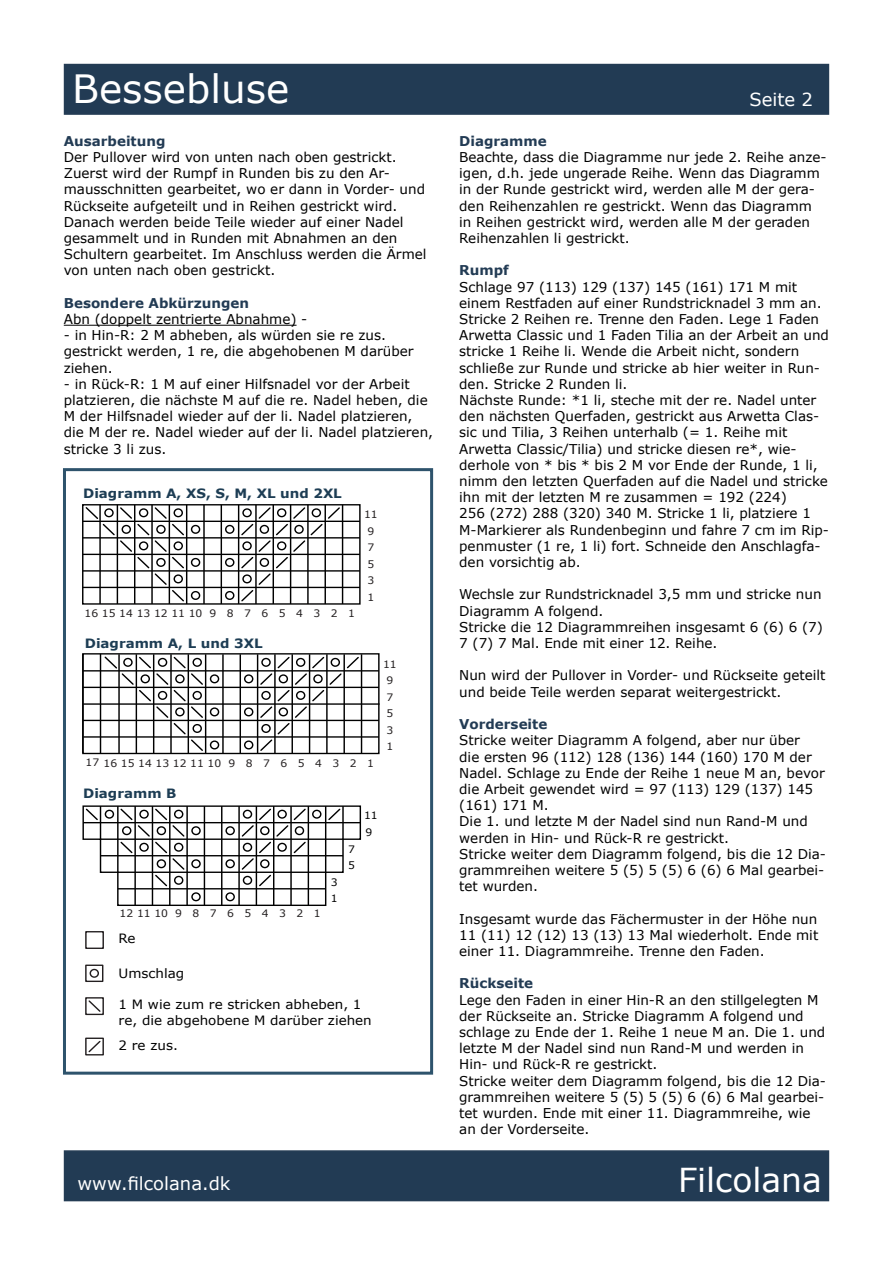
<style>
.page{position:relative;width:893px;height:1263px;background:#fff}
.page>*{position:absolute;margin:0;border:0;box-sizing:border-box;transform-origin:0 0}
.t1{font:39px "Verdana";color:#fff}
.t2{font:33px "Verdana";color:#fff}
.t3{font:18px "Verdana";color:#fff}
.t4{font:13.5px/16.2px "Verdana";color:#000}
.t5{font:700 13.5px "Verdana";color:#223b54}
.t6{font:12.9px/15.5px "Verdana";color:#000;scale:1.05 1}
.t7{font:700 12.9px "Verdana";color:#1d3d54;scale:1.05 1}
.t8{font:10.35px/16.5px "Verdana";color:#231f20;text-align:center;scale:1.05 1}
.t9{font:10.35px "Verdana";color:#000;scale:1.05 1}
</style>
<div class="page">
<div style="left:64px;top:64px;width:765px;height:51px;background:#223b54;border:2px solid #243c54"></div>
<div style="left:64px;top:1150px;width:765px;height:51px;background:#223b54;border:2px solid #243c54"></div>
<hr style="left:64px;top:325px;width:233px;height:1px;background:#000">
<hr style="left:342px;top:505px;width:1px;height:99px;background:#000">
<hr style="left:186px;top:505px;width:1px;height:99px;background:#000">
<hr style="left:203px;top:505px;width:2px;height:99px;background:#000">
<hr style="left:221px;top:505px;width:1px;height:99px;background:#000">
<hr style="left:238px;top:505px;width:1px;height:99px;background:#000">
<div style="left:82px;top:504px;width:279px;height:101px;border:1px solid #000"></div>
<hr style="left:83px;top:521px;width:277px;height:1px;background:#000">
<hr style="left:83px;top:537px;width:277px;height:1px;background:#000">
<hr style="left:83px;top:554px;width:277px;height:1px;background:#000">
<hr style="left:83px;top:570px;width:277px;height:2px;background:#000">
<hr style="left:83px;top:587px;width:277px;height:1px;background:#000">
<div style="left:191px;top:525px;width:9px;height:9px;border:1px solid #000;border-radius:50%"></div>
<div style="left:191px;top:558px;width:9px;height:9px;border:1px solid #000;border-radius:50%"></div>
<svg style="left:84px;top:506px;width:101px;height:97px"></svg>
<div style="left:174px;top:574px;width:9px;height:9px;border:1px solid #000;border-radius:50%"></div>
<div style="left:191px;top:591px;width:9px;height:9px;border:1px solid #000;border-radius:50%"></div>
<div style="left:225px;top:525px;width:9px;height:9px;border:1px solid #000;border-radius:50%"></div>
<div style="left:225px;top:558px;width:9px;height:9px;border:1px solid #000;border-radius:50%"></div>
<svg style="left:240px;top:506px;width:101px;height:97px"></svg>
<div style="left:242px;top:574px;width:10px;height:9px;border:1px solid #000;border-radius:50%"></div>
<div style="left:225px;top:591px;width:9px;height:9px;border:1px solid #000;border-radius:50%"></div>
<svg style="left:82px;top:805px;width:280px;height:101px"></svg>
<div style="left:243px;top:876px;width:9px;height:9px;border:1px solid #000;border-radius:50%"></div>
<div style="left:225px;top:892px;width:10px;height:9px;border:1px solid #000;border-radius:50%"></div>
<div style="left:85px;top:997px;width:19px;height:18px;border:1px solid #231f20"></div>
<svg style="left:88px;top:1000px;width:13px;height:12px"></svg>
<div style="left:85px;top:964px;width:18px;height:18px;border:1px solid #231f20"></div>
<div style="left:90px;top:969px;width:9px;height:9px;border:1px solid #231f20;border-radius:50%"></div>
<div style="left:85px;top:1037px;width:19px;height:18px;border:1px solid #231f20"></div>
<svg style="left:88px;top:1040px;width:13px;height:13px"></svg>
<div style="left:85px;top:931px;width:19px;height:18px;border:1px solid #231f20"></div>
<hr style="left:361px;top:654px;width:1px;height:99px;background:#000">
<hr style="left:205px;top:654px;width:1px;height:99px;background:#000">
<hr style="left:222px;top:654px;width:2px;height:99px;background:#000">
<hr style="left:240px;top:654px;width:1px;height:99px;background:#000">
<hr style="left:257px;top:654px;width:1px;height:99px;background:#000">
<div style="left:82px;top:653px;width:298px;height:101px;border:1px solid #000"></div>
<hr style="left:83px;top:670px;width:296px;height:1px;background:#000">
<hr style="left:83px;top:687px;width:296px;height:1px;background:#000">
<hr style="left:83px;top:703px;width:297px;height:2px;background:#000">
<hr style="left:83px;top:720px;width:296px;height:1px;background:#000">
<hr style="left:83px;top:736px;width:296px;height:2px;background:#000">
<div style="left:210px;top:674px;width:9px;height:9px;border:1px solid #000;border-radius:50%"></div>
<div style="left:210px;top:707px;width:9px;height:9px;border:1px solid #000;border-radius:50%"></div>
<svg style="left:103px;top:655px;width:101px;height:97px"></svg>
<div style="left:193px;top:724px;width:9px;height:9px;border:1px solid #000;border-radius:50%"></div>
<div style="left:210px;top:740px;width:9px;height:9px;border:1px solid #000;border-radius:50%"></div>
<div style="left:244px;top:674px;width:9px;height:9px;border:1px solid #000;border-radius:50%"></div>
<div style="left:244px;top:707px;width:9px;height:9px;border:1px solid #000;border-radius:50%"></div>
<svg style="left:259px;top:655px;width:101px;height:97px"></svg>
<div style="left:261px;top:724px;width:10px;height:9px;border:1px solid #000;border-radius:50%"></div>
<div style="left:244px;top:740px;width:9px;height:9px;border:1px solid #000;border-radius:50%"></div>
<hr style="left:82px;top:654px;width:2px;height:99px;background:#000">
<hr style="left:100px;top:654px;width:1px;height:99px;background:#000">
<div style="left:63px;top:468px;width:370px;height:607px;border:3px solid #2e536c"></div>
<h1 class="t1" style="left:72px;top:62px;width:219px">Bessebluse</h1>
<p class="t5" style="left:64px;top:131px;width:103px">Ausarbeitung</p>
<p class="t4" style="left:64px;top:149px;width:364px">Der Pullover wird von unten nach oben gestrickt.<br>Zuerst wird der Rumpf in Runden bis zu den Ar&shy;mausschnitten gearbeitet, wo er dann in Vorder- und Rückseite aufgeteilt und in Reihen gestrickt wird.<br>Danach werden beide Teile wieder auf einer Nadel gesammelt und in Runden mit Abnahmen an den Schultern gearbeitet. Im Anschluss werden die Ärmel von unten nach oben gestrickt.</p>
<p class="t5" style="left:64px;top:293px;width:187px">Besondere Abkürzungen</p>
<p class="t4" style="left:64px;top:311px;width:245px">Abn (doppelt zentrierte Abnahme) -</p>
<p class="t4" style="left:64px;top:327px;width:351px">- in Hin-R: 2 M abheben, als würden sie re zus. gestrickt werden, 1 re, die abgehobenen M darüber ziehen.</p>
<p class="t4" style="left:64px;top:376px;width:371px">- in Rück-R: 1 M auf einer Hilfsnadel vor der Arbeit platzieren, die nächste M auf die re. Nadel heben, die M der Hilfsnadel wieder auf der li. Nadel platzieren, die M der re. Nadel wieder auf der li. Nadel platzieren, stricke 3 li zus.</p>
<p class="t7" style="left:83px;top:484px;width:248px">Diagramm A, XS, S, M, XL und 2XL</p>
<p class="t8" style="left:85px;top:605px;width:259px">16 15 14 13 12 11 10 9 8 7 6 5 4 3 2 1</p>
<p class="t7" style="left:85px;top:634px;width:171px">Diagramm A, L und 3XL</p>
<p class="t8" style="left:364px;top:506px;width:15px">11<br>9<br>7<br>5<br>3<br>1</p>
<p class="t8" style="left:383px;top:655px;width:15px">11<br>9<br>7<br>5<br>3<br>1</p>
<p class="t8" style="left:85px;top:754px;width:276px">17 16 15 14 13 12 11 10 9 8 7 6 5 4 3 2 1</p>
<p class="t7" style="left:83px;top:784px;width:90px">Diagramm B</p>
<p class="t8" style="left:120px;top:904px;width:193px">12 11 10 9 8 7 6 5 4 3 2 1</p>
<p class="t9" style="left:331px;top:875px;width:8px">3</p>
<p class="t9" style="left:331px;top:891px;width:8px">1</p>
<p class="t9" style="left:348px;top:842px;width:8px">7</p>
<p class="t9" style="left:348px;top:858px;width:8px">5</p>
<p class="t9" style="left:364px;top:808px;width:15px">11</p>
<p class="t9" style="left:366px;top:825px;width:8px">9</p>
<p class="t6" style="left:119px;top:931px;width:18px">Re</p>
<p class="t6" style="left:119px;top:966px;width:64px">Umschlag</p>
<p class="t6" style="left:119px;top:997px;width:243px">1 M wie zum re stricken abheben, 1 re, die abgehobene M darüber ziehen</p>
<p class="t6" style="left:119px;top:1037px;width:58px">2 re zus.</p>
<h3 class="t3" style="left:749px;top:87px;width:65px">Seite 2</h3>
<p class="t5" style="left:459px;top:131px;width:89px">Diagramme</p>
<p class="t4" style="left:459px;top:149px;width:369px">Beachte, dass die Diagramme nur jede 2. Reihe anze&shy;igen, d.h. jede ungerade Reihe. Wenn das Diagramm in der Runde gestrickt wird, werden alle M der gera&shy;den Reihenzahlen re gestrickt. Wenn das Diagramm in Reihen gestrickt wird, werden alle M der geraden Reihenzahlen li gestrickt.</p>
<p class="t5" style="left:459px;top:261px;width:51px">Rumpf</p>
<p class="t4" style="left:459px;top:278px;width:371px">Schlage 97 (113) 129 (137) 145 (161) 171 M mit einem Restfaden auf einer Rundstricknadel 3 mm an.<br>Stricke 2 Reihen re. Trenne den Faden. Lege 1 Faden Arwetta Classic und 1 Faden Tilia an der Arbeit an und stricke 1 Reihe li. Wende die Arbeit nicht, sondern schließe zur Runde und stricke ab hier weiter in Run&shy;den. Stricke 2 Runden li.<br>Nächste Runde: *1 li, steche mit der re. Nadel unter den nächsten Querfaden, gestrickt aus Arwetta Clas&shy;sic und Tilia, 3 Reihen unterhalb (= 1. Reihe mit Arwetta Classic/Tilia) und stricke diesen re*, wie&shy;derhole von * bis * bis 2 M vor Ende der Runde, 1 li, nimm den letzten Querfaden auf die Nadel und stricke ihn mit der letzten M re zusammen = 192 (224)<br>256 (272) 288 (320) 340 M. Stricke 1 li, platziere 1<br>M-Markierer als Rundenbeginn und fahre 7 cm im Rip&shy;penmuster (1 re, 1 li) fort. Schneide den Anschlagfa&shy;den vorsichtig ab.</p>
<p class="t4" style="left:459px;top:586px;width:365px">Wechsle zur Rundstricknadel 3,5 mm und stricke nun Diagramm A folgend.<br>Stricke die 12 Diagrammreihen insgesamt 6 (6) 6 (7)<br>7 (7) 7 Mal. Ende mit einer 12. Reihe.</p>
<p class="t4" style="left:459px;top:667px;width:368px">Nun wird der Pullover in Vorder- und Rückseite geteilt und beide Teile werden separat weitergestrickt.</p>
<p class="t5" style="left:459px;top:715px;width:90px">Vorderseite</p>
<p class="t4" style="left:459px;top:732px;width:368px">Stricke weiter Diagramm A folgend, aber nur über<br>die ersten 96 (112) 128 (136) 144 (160) 170 M der Nadel. Schlage zu Ende der Reihe 1 neue M an, bevor die Arbeit gewendet wird = 97 (113) 129 (137) 145 (161) 171 M.<br>Die 1. und letzte M der Nadel sind nun Rand-M und werden in Hin- und Rück-R re gestrickt.<br>Stricke weiter dem Diagramm folgend, bis die 12 Dia&shy;grammreihen weitere 5 (5) 5 (5) 6 (6) 6 Mal gearbei&shy;tet wurden.</p>
<p class="t4" style="left:459px;top:910px;width:361px;text-align:justify">Insgesamt wurde das Fächermuster in der Höhe nun 11 (11) 12 (12) 13 (13) 13 Mal wiederholt. Ende mit einer 11. Diagrammreihe. Trenne den Faden.</p>
<p class="t5" style="left:459px;top:974px;width:75px">Rückseite</p>
<p class="t4" style="left:459px;top:991px;width:368px">Lege den Faden in einer Hin-R an den stillgelegten M der Rückseite an. Stricke Diagramm A folgend und schlage zu Ende der 1. Reihe 1 neue M an. Die 1. und letzte M der Nadel sind nun Rand-M und werden in Hin- und Rück-R re gestrickt.<br>Stricke weiter dem Diagramm folgend, bis die 12 Dia&shy;grammreihen weitere 5 (5) 5 (5) 6 (6) 6 Mal gearbei&shy;tet wurden. Ende mit einer 11. Diagrammreihe, wie an der Vorderseite.</p>
<h3 class="t3" style="left:78px;top:1171px;width:154px">www.filcolana.dk</h3>
<h2 class="t2" style="left:678px;top:1157px;width:145px">Filcolana</h2>
</div>
